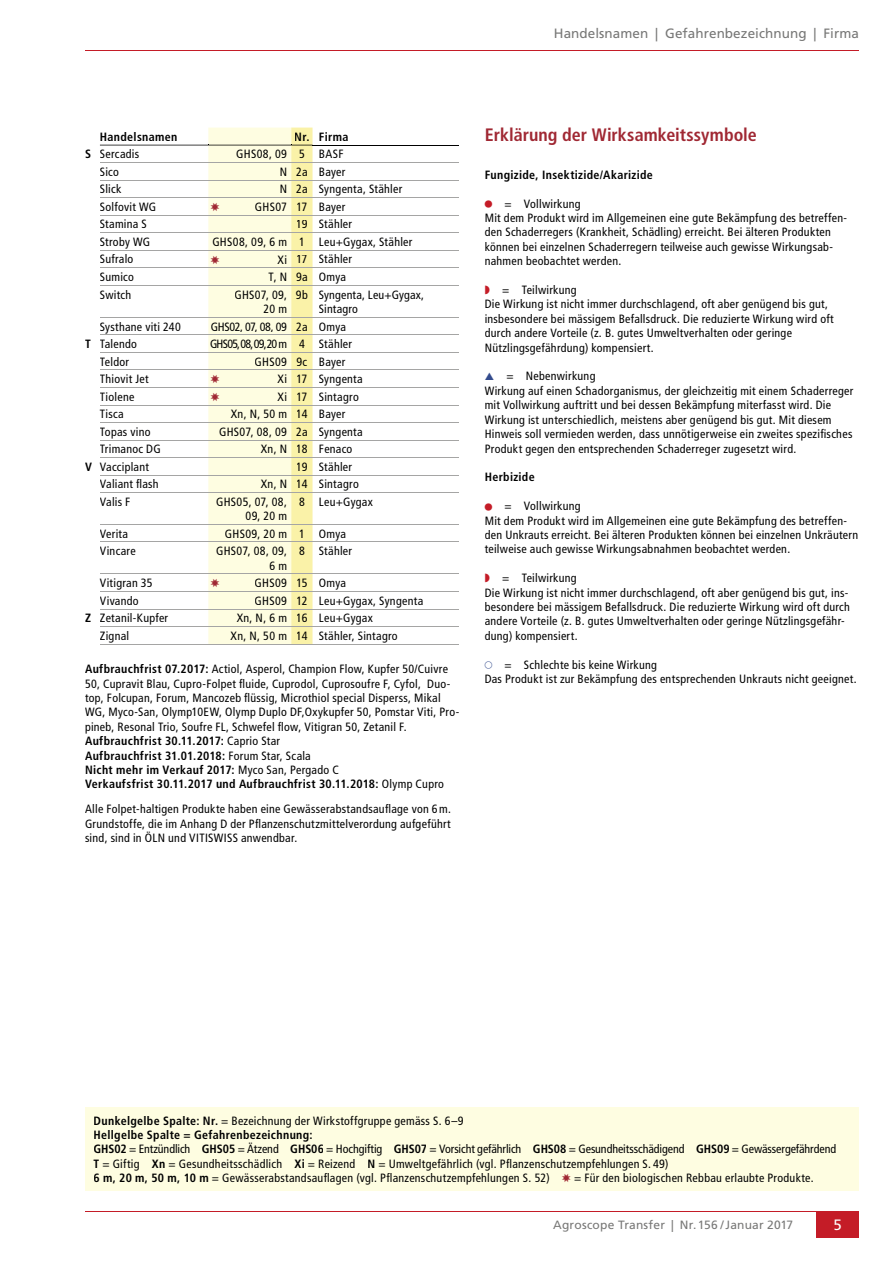
<style>
.page{position:relative;width:893px;height:1263px;background:#fff}
.page>*{position:absolute;margin:0;border:0;box-sizing:border-box;transform-origin:0 0}
.t1{font:700 condensed 18px "Frutiger LT";color:#a02833}
.t2{font:15px "Frutiger LT";color:#fff}
.t3{font:13.5px "Frutiger LT";letter-spacing:.005em;color:#787877}
.t4{font:condensed 12px/14.4px "Frutiger LT";letter-spacing:.02em;color:#000}
.t5{font:700 condensed 12px "Frutiger LT";letter-spacing:.025em;color:#000}
.t6{font:12px "Frutiger LT";letter-spacing:.015em;color:#787877}
.t7{font:condensed 12px "Frutiger LT";letter-spacing:-.055em;color:#000}
.t8{font:condensed 12px "Frutiger LT";letter-spacing:-.015em;color:#000}
.s1{font-weight:700}
.s2{color:#c41c27}
.s3{color:#334b8d}
.s4{color:#a02833}
</style>
<div class="page">
<hr style="left:85px;top:1211px;width:774px;height:1px;background:#c41c27">
<div style="left:816px;top:1212px;width:43px;height:25px;background:#c41c27"></div>
<hr style="left:85px;top:51px;width:774px;height:1px;background:#c41c27">
<div style="left:85px;top:1107px;width:774px;height:84px;background:#fefde1"></div>
<hr style="left:313px;top:145px;width:146px;height:1px;background:#000">
<hr style="left:313px;top:162px;width:146px;height:1px;background:#a5a5a4">
<hr style="left:313px;top:180px;width:146px;height:1px;background:#a5a5a4">
<hr style="left:313px;top:197px;width:146px;height:1px;background:#a5a5a4">
<hr style="left:313px;top:215px;width:146px;height:1px;background:#a5a5a4">
<hr style="left:313px;top:232px;width:146px;height:1px;background:#a5a5a4">
<hr style="left:313px;top:250px;width:146px;height:1px;background:#a5a5a4">
<hr style="left:313px;top:267px;width:146px;height:1px;background:#a5a5a4">
<hr style="left:313px;top:285px;width:146px;height:1px;background:#a5a5a4">
<hr style="left:313px;top:317px;width:146px;height:1px;background:#a5a5a4">
<hr style="left:313px;top:334px;width:146px;height:1px;background:#a5a5a4">
<hr style="left:313px;top:352px;width:146px;height:1px;background:#a5a5a4">
<hr style="left:313px;top:369px;width:146px;height:1px;background:#a5a5a4">
<hr style="left:313px;top:387px;width:146px;height:1px;background:#a5a5a4">
<hr style="left:313px;top:405px;width:146px;height:1px;background:#a5a5a4">
<hr style="left:313px;top:422px;width:146px;height:1px;background:#a5a5a4">
<hr style="left:313px;top:440px;width:146px;height:1px;background:#a5a5a4">
<hr style="left:313px;top:457px;width:146px;height:1px;background:#a5a5a4">
<hr style="left:313px;top:475px;width:146px;height:1px;background:#a5a5a4">
<hr style="left:313px;top:492px;width:146px;height:1px;background:#a5a5a4">
<hr style="left:313px;top:524px;width:146px;height:1px;background:#a5a5a4">
<hr style="left:313px;top:542px;width:146px;height:1px;background:#a5a5a4">
<hr style="left:313px;top:573px;width:146px;height:1px;background:#a5a5a4">
<hr style="left:313px;top:591px;width:146px;height:1px;background:#a5a5a4">
<hr style="left:313px;top:609px;width:146px;height:1px;background:#a5a5a4">
<hr style="left:313px;top:626px;width:146px;height:1px;background:#a5a5a4">
<hr style="left:313px;top:644px;width:146px;height:1px;background:#a5a5a4">
<svg style="left:100px;top:128px;width:213px;height:517px"></svg>
<p class="t3" style="left:554px;top:25px;width:307px">Handelsnamen | Gefahrenbezeichnung | Firma</p>
<p class="t5" style="left:100px;top:130px;width:79px">Handelsnamen</p>
<p class="t5" style="left:294px;top:130px;width:56px">Nr. Firma</p>
<p class="t4" style="left:85px;top:147px;width:56px"><span class="s1">S</span> Sercadis</p>
<p class="t4" style="left:236px;top:147px;width:109px">GHS08, 09 5 BASF</p>
<p class="t4" style="left:100px;top:165px;width:21px">Sico</p>
<p class="t4" style="left:280px;top:165px;width:67px">N 2a Bayer</p>
<p class="t4" style="left:100px;top:182px;width:23px">Slick</p>
<p class="t4" style="left:280px;top:182px;width:124px">N 2a Syngenta, Stähler</p>
<p class="t4" style="left:100px;top:200px;width:58px">Solfovit WG</p>
<p class="t4" style="left:255px;top:200px;width:92px">GHS07 17 Bayer</p>
<p class="t4" style="left:100px;top:217px;width:48px">Stamina S</p>
<p class="t4" style="left:296px;top:217px;width:57px">19 Stähler</p>
<p class="t4" style="left:100px;top:235px;width:52px">Stroby WG</p>
<p class="t4" style="left:212px;top:235px;width:202px">GHS08, 09, 6 m 1 Leu+Gygax, Stähler</p>
<p class="t4" style="left:100px;top:252px;width:35px">Sufralo</p>
<p class="t4" style="left:278px;top:252px;width:76px">Xi 17 Stähler</p>
<p class="t4" style="left:100px;top:270px;width:35px">Sumico</p>
<p class="t4" style="left:269px;top:270px;width:79px">T, N 9a Omya</p>
<p class="t4" style="left:100px;top:287px;width:33px">Switch</p>
<p class="t4" style="left:234px;top:287px;width:54px;text-align:right">GHS07, 09,<br>20 m</p>
<p class="t4" style="left:319px;top:287px;width:107px;text-indent:-23px">9b Syngenta, Leu+Gygax,<br>Sintagro</p>
<p class="t4" style="left:100px;top:319px;width:83px">Systhane viti 240</p>
<p class="t8" style="left:211px;top:319px;width:137px">GHS02, 07, 08, 09 2a Omya</p>
<p class="t4" style="left:85px;top:337px;width:54px"><span class="s1">T</span> Talendo</p>
<p class="t7" style="left:210px;top:337px;width:143px">GHS05, 08,09,20 m 4 Stähler</p>
<p class="t4" style="left:100px;top:354px;width:31px">Teldor</p>
<p class="t4" style="left:255px;top:354px;width:92px">GHS09 9c Bayer</p>
<p class="t4" style="left:100px;top:372px;width:50px">Thiovit Jet</p>
<p class="t4" style="left:278px;top:372px;width:87px">Xi 17 Syngenta</p>
<p class="t4" style="left:100px;top:389px;width:36px">Tiolene</p>
<p class="t4" style="left:278px;top:389px;width:83px">Xi 17 Sintagro</p>
<p class="t4" style="left:100px;top:407px;width:25px">Tisca</p>
<p class="t4" style="left:231px;top:407px;width:116px">Xn, N, 50 m 14 Bayer</p>
<p class="t4" style="left:100px;top:424px;width:52px">Topas vino</p>
<p class="t4" style="left:219px;top:424px;width:145px">GHS07, 08, 09 2a Syngenta</p>
<p class="t4" style="left:100px;top:442px;width:62px">Trimanoc DG</p>
<p class="t4" style="left:261px;top:442px;width:93px">Xn, N 18 Fenaco</p>
<p class="t4" style="left:85px;top:459px;width:65px"><span class="s1">V</span> Vacciplant</p>
<p class="t4" style="left:296px;top:459px;width:57px">19 Stähler</p>
<p class="t4" style="left:100px;top:477px;width:60px">Valiant flash</p>
<p class="t4" style="left:261px;top:477px;width:100px">Xn, N 14 Sintagro</p>
<p class="t4" style="left:100px;top:494px;width:32px">Valis F</p>
<p class="t4" style="left:216px;top:494px;width:72px;text-align:right">GHS05, 07, 08,<br>09, 20 m</p>
<p class="t4" style="left:299px;top:494px;width:75px">8 Leu+Gygax</p>
<p class="t4" style="left:100px;top:526px;width:30px">Verita</p>
<p class="t4" style="left:225px;top:526px;width:123px">GHS09, 20 m 1 Omya</p>
<p class="t4" style="left:100px;top:544px;width:37px">Vincare</p>
<p class="t4" style="left:216px;top:544px;width:72px;text-align:right">GHS07, 08, 09,<br>6 m</p>
<p class="t4" style="left:299px;top:544px;width:55px">8 Stähler</p>
<p class="t4" style="left:100px;top:576px;width:54px">Vitigran 35</p>
<p class="t4" style="left:255px;top:576px;width:93px">GHS09 15 Omya</p>
<p class="t4" style="left:100px;top:593px;width:40px">Vivando</p>
<p class="t4" style="left:255px;top:593px;width:170px">GHS09 12 Leu+Gygax, Syngenta</p>
<p class="t4" style="left:85px;top:611px;width:85px"><span class="s1">Z</span> Zetanil-Kupfer</p>
<p class="t4" style="left:237px;top:611px;width:138px">Xn, N, 6 m 16 Leu+Gygax</p>
<p class="t4" style="left:100px;top:628px;width:31px">Zignal</p>
<p class="t4" style="left:231px;top:628px;width:169px">Xn, N, 50 m 14 Stähler, Sintagro</p>
<p class="t4" style="left:85px;top:662px;width:376px"><span class="s1">Aufbrauchfrist 07.2017:</span> Actiol, Asperol, Champion Flow, Kupfer 50/Cuivre 50, Cupravit Blau, Cupro-Folpet fluide, Cuprodol, Cuprosoufre F, Cyfol, Duo&shy;top, Folcupan, Forum, Mancozeb flüssig, Microthiol special Disperss, Mikal WG, Myco-San, Olymp10EW, Olymp Duplo DF,Oxykupfer 50, Pomstar Viti, Pro&shy;pineb, Resonal Trio, Soufre FL, Schwefel flow, Vitigran 50, Zetanil F.<br><span class="s1">Aufbrauchfrist 30.11.2017:</span> Caprio Star<br><span class="s1">Aufbrauchfrist 31.01.2018:</span> Forum Star, Scala<br><span class="s1">Nicht mehr im Verkauf 2017:</span> Myco San, Pergado C<br><span class="s1">Verkaufsfrist 30.11.2017 und Aufbrauchfrist 30.11.2018:</span> Olymp Cupro</p>
<p class="t4" style="left:85px;top:802px;width:368px;text-align:justify">Alle Folpet-haltigen Produkte haben eine Gewässerabstandsauflage von 6m.<br>Grundstoffe, die im Anhang D der Pflanzenschutzmittelverordung aufgeführt sind, sind in ÖLN und VITISWISS anwendbar.</p>
<h1 class="t1" style="left:485px;top:124px;width:274px">Erklärung der Wirksamkeitssymbole</h1>
<p class="t5" style="left:485px;top:168px;width:170px">Fungizide, Insektizide/Akarizide</p>
<p class="t4" style="left:485px;top:196px;width:364px;text-indent:20px">= Vollwirkung<br>Mit dem Produkt wird im Allgemeinen eine gute Bekämpfung des betreffen&shy;den Schaderregers (Krankheit, Schädling) erreicht. Bei älteren Produkten kön nen bei einzelnen Schaderregern teilweise auch gewisse Wirkungsab&shy;nahmen beobachtet werden.</p>
<p class="t4" style="left:485px;top:283px;width:351px"><span class="s2">◗</span> = Teilwirkung<br>Die Wirkung ist nicht immer durchschlagend, oft aber genügend bis gut, insbesondere bei mässigem Befallsdruck. Die reduzierte Wirkung wird oft durch andere Vorteile (z. B. gutes Umweltverhalten oder geringe Nützlingsgefährdung) kompensiert.</p>
<p class="t4" style="left:485px;top:369px;width:370px"><span class="s3">▲</span> = Nebenwirkung<br>Wirkung auf einen Schadorganismus, der gleichzeitig mit einem Schaderreger mit Vollwirkung auftritt und bei dessen Bekämpfung miterfasst wird. Die Wirkung ist unterschiedlich, meistens aber genügend bis gut. Mit diesem Hinweis soll vermieden werden, dass unnötigerweise ein zweites spezifisches Produkt gegen den entsprechenden Schaderreger zugesetzt wird.</p>
<p class="t5" style="left:485px;top:470px;width:51px">Herbizide</p>
<p class="t4" style="left:485px;top:499px;width:375px;text-indent:20px">= Vollwirkung<br>Mit dem Produkt wird im Allgemeinen eine gute Bekämpfung des betreffen&shy;den Unkrauts erreicht. Bei älteren Produkten kön nen bei einzelnen Unkräutern teilweise auch gewisse Wirkungsabnahmen beobachtet werden.</p>
<p class="t4" style="left:485px;top:571px;width:367px"><span class="s2">◗</span> = Teilwirkung<br>Die Wirkung ist nicht immer durchschlagend, oft aber genügend bis gut, ins&shy;besondere bei mässigem Befallsdruck. Die reduzierte Wirkung wird oft durch andere Vorteile (z. B. gutes Umweltverhalten oder geringe Nützlingsgefähr&shy;dung) kompensiert.</p>
<p class="t4" style="left:485px;top:657px;width:373px;text-indent:20px">= Schlechte bis keine Wirkung<br>Das Produkt ist zur Bekämpfung des entsprechenden Unkrauts nicht geeignet.</p>
<p class="t4" style="left:94px;top:1113px;width:744px"><span class="s1">Dunkelgelbe Spalte: Nr.</span> = Bezeichnung der Wirkstoffgruppe gemäss S. 6–9<br><span class="s1">Hellgelbe Spalte = Gefahrenbezeichnung:<br>GHS02</span> = Entzündlich <span class="s1">GHS05</span> = Ätzend <span class="s1">GHS06</span> = Hochgiftig <span class="s1">GHS07</span> = Vorsicht gefährlich <span class="s1">GHS08</span> = Gesundheitsschädigend <span class="s1">GHS09</span> = Gewässergefährdend <span class="s1">T</span> = Giftig <span class="s1">Xn</span> = Gesundheitsschädlich <span class="s1">Xi</span> = Reizend <span class="s1">N</span> = Umweltgefährlich (vgl. Pflanzenschutzempfehlungen S. 49)<br><span class="s1">6 m, 20 m, 50 m, 10 m</span> = Gewässerabstandsauflagen (vgl. Pflanzenschutzempfehlungen S. 52) <span class="s4">✸</span> = Für den biologischen Rebbau erlaubte Produkte.</p>
<p class="t6" style="left:553px;top:1218px;width:241px">Agroscope Transfer | Nr. 156 / Januar 2017</p>
<p class="t2" style="left:833px;top:1216px;width:10px">5</p>
</div>
